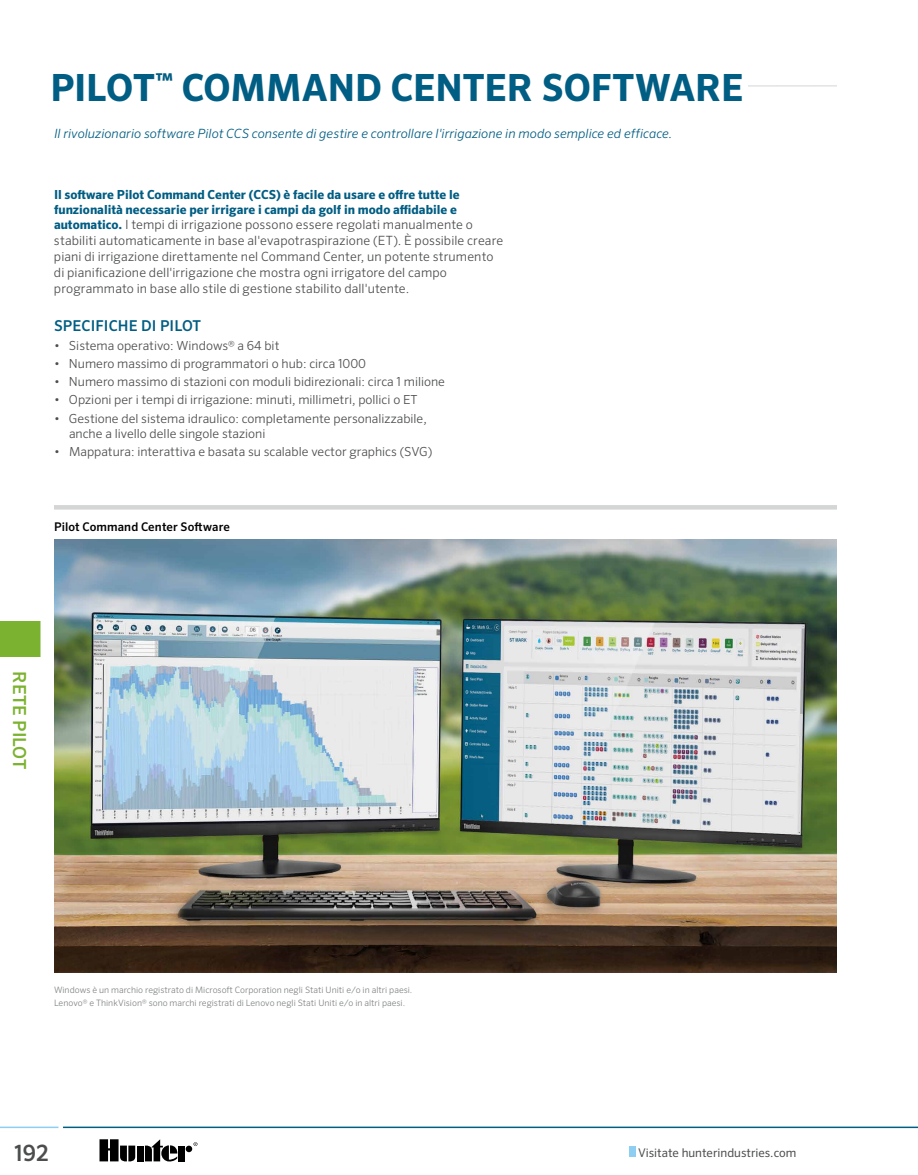
<style>
.page{position:relative;width:918px;height:1175px;background:#fff}
.page>*{position:absolute;margin:0;border:0;box-sizing:border-box;transform-origin:0 0}
.t1{font:700 37.5px "Sero Pro";letter-spacing:-.005em;color:#005d83}
.t2{font:500 22.5px "Sero Pro";color:#4c4d4d}
.t3{font:500 18px "Sero Pro";letter-spacing:.01em;color:#7bb22f}
.t4{font:500 15px "Sero Pro";letter-spacing:.01em;color:#005d83}
.t5{font:300 12.75px/15.8px "Sero Pro";letter-spacing:.01em;color:#4c4d4d}
.t6{font:italic 300 12.75px "Sero Pro";letter-spacing:.005em;color:#005d83}
.t7{font:300 12.45px/15px "Sero Pro";color:#4c4d4d}
.t8{font:700 12.45px/15px "Sero Pro";color:#005d83}
.t9{font:12px "Sero Pro";color:#4c4d4d}
.t10{font:500 12px "Sero Pro";letter-spacing:.01em;color:#000}
.t11{font:300 8.85px/13px "Sero Pro";color:#818383}
.s1{font-weight:700;font-size:12.45px;color:#005d83}
</style>
<div class="page">
<div style="left:629px;top:1146px;width:6px;height:10px;background:#8dcef2"></div>
<hr style="left:63px;top:1126px;width:855px;height:2px;background:#005d83">
<hr style="left:0;top:1126px;width:58px;height:2px;background:#8dcef2">
<svg style="left:748px;top:85px;width:89px;height:2px"></svg>
<svg style="left:194px;top:1142px;width:3px;height:4px"></svg>
<div style="left:137px;top:1145px;width:7px;height:16px;background:#000"></div>
<div style="left:186px;top:1145px;width:6px;height:7px;background:#000;border-radius:50%"></div>
<div style="left:178px;top:1145px;width:7px;height:16px;background:#000"></div>
<svg style="left:145px;top:1139px;width:32px;height:22px"></svg>
<svg style="left:100px;top:1139px;width:35px;height:22px"></svg>
<div style="left:0;top:621px;width:40px;height:36px;background:#7bb22f"></div>
<img style="left:54px;top:539px;width:783px;height:433px">
<hr style="left:54px;top:505px;width:783px;height:4px;background:#d4d5d5">
<h1 class="t1" style="left:50px;top:65px;width:694px">PILOT<sup>™</sup> COMMAND CENTER SOFTWARE</h1>
<p class="t6" style="left:54px;top:126px;width:620px">Il rivoluzionario software Pilot CCS consente di gestire e controllare l'irrigazione in modo semplice ed efficace.</p>
<p class="t8" style="left:54px;top:187px;width:407px">Il software Pilot Command Center (CCS) è facile da usare e offre tutte le funzionalità necessarie per irrigare i campi da golf in modo affidabile e</p>
<p class="t5" style="left:54px;top:217px;width:451px"><span class="s1">automatico.</span> I tempi di irrigazione possono essere regolati manualmente o stabiliti automaticamente in base al'evapotraspirazione (ET). È possibile creare piani di irrigazione direttamente nel Command Center, un potente strumento di pianificazione dell'irrigazione che mostra ogni irrigatore del campo programmato in base allo stile di gestione stabilito dall'utente.</p>
<p class="t4" style="left:54px;top:317px;width:149px">SPECIFICHE DI PILOT</p>
<p class="t7" style="left:54px;top:338px;width:227px">• Sistema operativo: Windows® a 64 bit</p>
<p class="t7" style="left:54px;top:356px;width:314px">• Numero massimo di programmatori o hub: circa 1000</p>
<p class="t7" style="left:54px;top:374px;width:393px">• Numero massimo di stazioni con moduli bidirezionali: circa 1 milione</p>
<p class="t7" style="left:54px;top:392px;width:365px">• Opzioni per i tempi di irrigazione: minuti, millimetri, pollici o ET</p>
<p class="t7" style="left:69px;top:411px;width:359px;text-indent:-15px">• Gestione del sistema idraulico: completamente personalizzabile, anche a livello delle singole stazioni</p>
<p class="t7" style="left:54px;top:444px;width:380px">• Mappatura: interattiva e basata su scalable vector graphics (SVG)</p>
<p class="t10" style="left:54px;top:520px;width:178px">Pilot Command Center Software</p>
<h3 class="t3" style="left:30px;top:671px;width:100px;rotate:90deg">RETE PILOT</h3>
<p class="t11" style="left:54px;top:982px;width:360px">Windows è un marchio registrato di Microsoft Corporation negli Stati Uniti e/o in altri paesi.<br>Lenovo® e ThinkVision® sono marchi registrati di Lenovo negli Stati Uniti e/o in altri paesi.</p>
<h2 class="t2" style="left:14px;top:1139px;width:36px">192</h2>
<p class="t9" style="left:638px;top:1145px;width:160px">Visitate hunterindustries.com</p>
</div>
